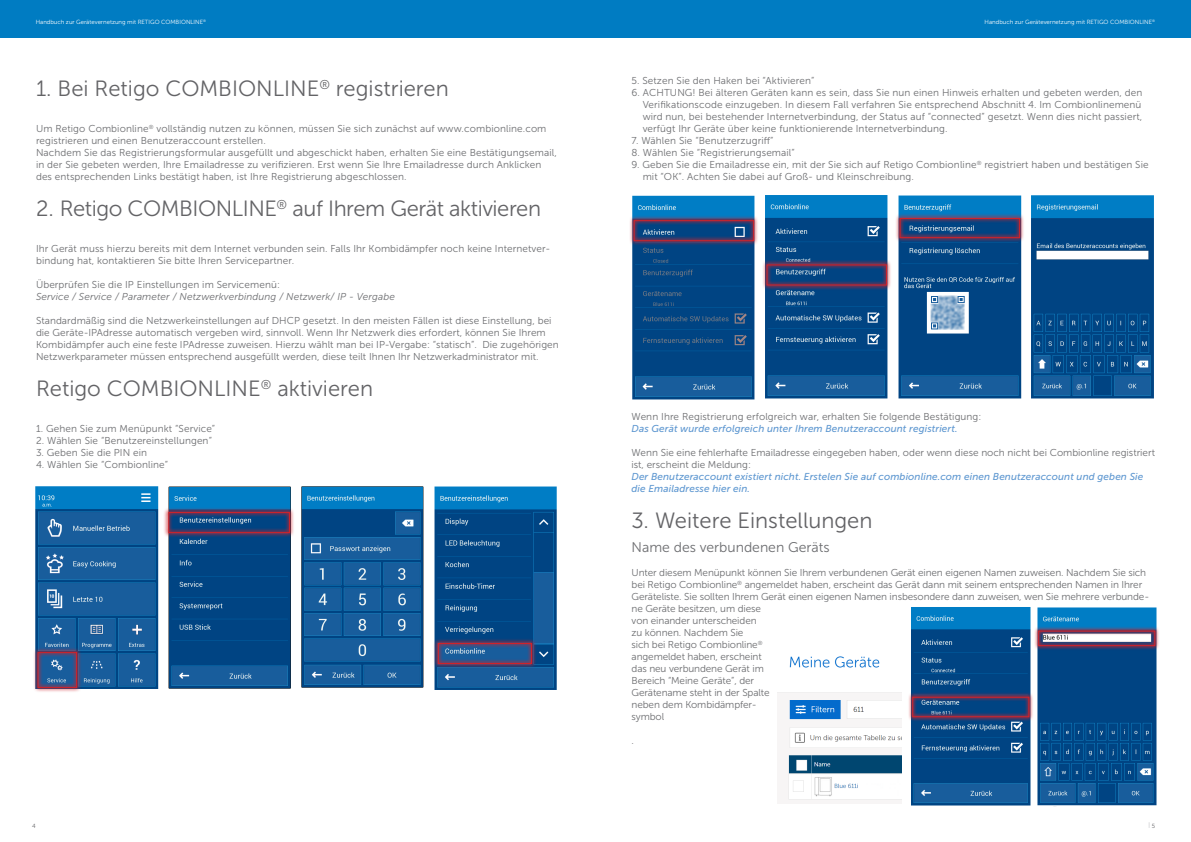
<style>
.page{position:relative;width:1191px;height:842px;background:#fff}
.page>*{position:absolute;margin:0;border:0;box-sizing:border-box;transform-origin:0 0}
.NADPIS_1{font:22px "Museo Sans 300";color:#636366}
.NADPIS_1-2{font:22px "Museo Sans 300";letter-spacing:-.02em;color:#636366}
.TEXT_1{font:14px "Museo Sans 300";color:#6c6d70}
.TEXT_1-2{font:10px/12px "Museo Sans 300";letter-spacing:.005em;color:#6c6d70}
.TEXT_1-3{font:italic 10px/12px "Museo Sans 300";letter-spacing:.01em;color:#6c6d70}
.t1{font:6px "Museo Sans 300";color:#fff}
.t2{font:6px "Museo Sans 300";color:#adaeb2}
.t3{font:6px "Museo Sans 300";color:#636366}
.s1{font-style:normal}
.s2{font-family:"Museo Sans 500";font-style:italic;color:#5f98d1}
.s3{color:#636366}
</style>
<div class="page">
<div style="left:0;top:0;width:1191px;height:38px;background:#007cc2"></div>
<img style="left:1031px;top:195px;width:123px;height:204px">
<img style="left:35px;top:486px;width:124px;height:203px">
<img style="left:168px;top:486px;width:123px;height:203px">
<img style="left:301px;top:486px;width:123px;height:202px">
<img style="left:434px;top:486px;width:123px;height:204px">
<img style="left:632px;top:195px;width:123px;height:205px">
<img style="left:765px;top:195px;width:123px;height:204px">
<img style="left:911px;top:607px;width:120px;height:199px">
<img style="left:777px;top:656px;width:125px;height:144px">
<img style="left:1037px;top:607px;width:120px;height:200px">
<img style="left:898px;top:195px;width:124px;height:204px">
<svg style="left:34px;top:647px;width:48px;height:45px;background:#486798"></svg>
<div style="left:37px;top:652px;width:40px;height:36px;border:1px solid #d1232a"></div>
<svg style="left:164px;top:507px;width:130px;height:31px;background:#305386"></svg>
<div style="left:168px;top:512px;width:122px;height:21px;border:1px solid #d1232a"></div>
<svg style="left:630px;top:216px;width:128px;height:30px;background:#2e5184"></svg>
<div style="left:633px;top:220px;width:121px;height:21px;border:1px solid #d1232a"></div>
<svg style="left:763px;top:260px;width:128px;height:30px;background:#304c7e"></svg>
<div style="left:766px;top:264px;width:121px;height:21px;border:1px solid #d1232a"></div>
<svg style="left:909px;top:692px;width:124px;height:29px;background:#2e4a7c"></svg>
<div style="left:912px;top:697px;width:117px;height:20px;border:1px solid #d1232a"></div>
<svg style="left:1034px;top:626px;width:125px;height:25px"></svg>
<div style="left:1038px;top:631px;width:117px;height:15px;border:1px solid #d1232a"></div>
<svg style="left:896px;top:213px;width:128px;height:30px;background:#2e5589"></svg>
<div style="left:899px;top:218px;width:121px;height:20px;border:1px solid #d1232a"></div>
<svg style="left:434px;top:638px;width:102px;height:31px;background:#30548a"></svg>
<div style="left:438px;top:643px;width:94px;height:21px;border:1px solid #d1232a"></div>
<p class="t1" style="left:36px;top:19px;width:172px">Handbuch zur Gerätevernetzung mit RETIGO COMBIONLINE<sup>®</sup></p>
<p class="NADPIS_1" style="left:36px;top:77px;width:414px">1. Bei Retigo COMBIONLINE<sup>®</sup> registrieren</p>
<p class="TEXT_1-2" style="left:36px;top:123px;width:522px">Um Retigo Combionline<sup>®</sup> vollständig nutzen zu können, müssen Sie sich zunächst auf www.combionline.com registrieren und einen Benutzeraccount erstellen.<br>Nachdem Sie das Registrierungsformular ausgefüllt und abgeschickt haben, erhalten Sie eine Bestätigungsemail, in der Sie gebeten werden, Ihre Emailadresse zu verifizieren. Erst wenn Sie Ihre Emailadresse durch Anklicken des entsprechenden Links bestätigt haben, ist Ihre Registrierung abgeschlossen.</p>
<p class="NADPIS_1-2" style="left:36px;top:197px;width:506px">2. Retigo COMBIONLINE<sup>®</sup> auf Ihrem Gerät aktivieren</p>
<p class="TEXT_1-2" style="left:36px;top:243px;width:516px">Ihr Gerät muss hierzu bereits mit dem Internet verbunden sein. Falls Ihr Kombidämpfer noch keine Internetver&shy;bindung hat, kontaktieren Sie bitte Ihren Servicepartner.</p>
<p class="TEXT_1-3" style="left:36px;top:279px;width:360px"><span class="s1">Überprüfen Sie die IP Einstellungen im Servicemenü:<br></span>Service / Service / Parameter / Netzwerkverbindung / Netzwerk/ IP - Vergabe</p>
<p class="TEXT_1-2" style="left:36px;top:315px;width:524px">Standardmäßig sind die Netzwerkeinstellungen auf DHCP gesetzt. In den meisten Fällen ist diese Einstellung, bei die Geräte-IPAdresse automatisch vergeben wird, sinnvoll. Wenn Ihr Netzwerk dies erfordert, können Sie Ihrem Kombidämpfer auch eine feste IPAdresse zuweisen. Hierzu wählt man bei IP-Vergabe: “statisch”. Die zugehörigen Netzwerkparameter müssen entsprechend ausgefüllt werden, diese teilt Ihnen Ihr Netzwerkadministrator mit.</p>
<p class="NADPIS_1" style="left:36px;top:377px;width:339px">Retigo COMBIONLINE<sup>®</sup> aktivieren</p>
<p class="TEXT_1-2" style="left:36px;top:423px;width:181px">1. Gehen Sie zum Menüpunkt “Service”</p>
<p class="TEXT_1-2" style="left:36px;top:435px;width:177px">2. Wählen Sie “Benutzereinstellungen”</p>
<p class="TEXT_1-2" style="left:36px;top:447px;width:113px">3. Geben Sie die PIN ein</p>
<p class="TEXT_1-2" style="left:36px;top:459px;width:134px">4. Wählen Sie “Combionline”</p>
<p class="t3" style="left:32px;top:822px;width:5px">4</p>
<p class="t1" style="left:984px;top:19px;width:172px">Handbuch zur Gerätevernetzung mit RETIGO COMBIONLINE<sup>®</sup></p>
<p class="TEXT_1-2" style="left:631px;top:75px;width:184px">5. Setzen Sie den Haken bei “Aktivieren”</p>
<p class="TEXT_1-2" style="left:642px;top:87px;width:501px;text-align:justify;text-indent:-11px">6. ACHTUNG! Bei älteren Geräten kann es sein, dass Sie nun einen Hinweis erhalten und gebeten werden, den Verifikationscode einzugeben. In diesem Fall verfahren Sie entsprechend Abschnitt 4. Im Combionlinemenü wird nun, bei bestehender Internetverbindung, der Status auf “connected” gesetzt. Wenn dies nicht passiert, verfügt Ihr Geräte über keine funktionierende Internetverbindung.</p>
<p class="TEXT_1-2" style="left:631px;top:135px;width:144px">7. Wählen Sie “Benutzerzugriff”</p>
<p class="TEXT_1-2" style="left:631px;top:147px;width:165px">8. Wählen Sie “Registrierungsemail”</p>
<p class="TEXT_1-2" style="left:642px;top:159px;width:507px;text-indent:-11px">9. Geben Sie die Emailadresse ein, mit der Sie sich auf Retigo Combionline<sup>®</sup> registriert haben und bestätigen Sie mit “OK”. Achten Sie dabei auf Groß- und Kleinschreibung.</p>
<p class="TEXT_1-2" style="left:631px;top:411px;width:351px">Wenn Ihre Registrierung erfolgreich war, erhalten Sie folgende Bestätigung:<br><span class="s2">Das Gerät wurde erfolgreich unter Ihrem Benutzeraccount registriert.</span></p>
<p class="TEXT_1-2" style="left:631px;top:447px;width:525px">Wenn Sie eine fehlerhafte Emailadresse eingegeben haben, oder wenn diese noch nicht bei Combionline registriert ist, erscheint die Meldung:<br><span class="s2">Der Benutzeraccount existiert nicht. Erstelen Sie auf combionline.com einen Benutzeraccount und geben Sie die Emailadresse hier ein.</span></p>
<p class="NADPIS_1" style="left:631px;top:509px;width:242px">3. Weitere Einstellungen</p>
<p class="TEXT_1" style="left:631px;top:540px;width:199px">Name des verbundenen Geräts</p>
<p class="TEXT_1-2" style="left:631px;top:567px;width:519px">Unter diesem Menüpunkt können Sie Ihrem verbundenen Gerät einen eigenen Namen zuweisen. Nachdem Sie sich bei Retigo Combionline<sup>®</sup> angemeldet haben, erscheint das Gerät dann mit seinem entsprechenden Namen in Ihrer<br>Geräteliste. Sie sollten Ihrem Gerät einen eigenen Namen insbesondere dann zuweisen, wen Sie mehrere verbunde-</p>
<p class="TEXT_1-2" style="left:631px;top:603px;width:140px">ne Geräte besitzen, um diese von einander unterscheiden zu können. Nachdem Sie<br>sich bei Retigo Combionline<sup>® </sup>angemeldet haben, erscheint das neu verbundene Gerät im<br>Bereich “Meine Geräte”, der<br>Gerätename steht in der Spalte neben dem Kombidämpfer&shy;symbol</p>
<p class="TEXT_1-2" style="left:631px;top:735px;width:4px">.</p>
<p class="t2" style="left:1148px;top:822px;width:8px">| <span class="s3">5</span></p>
</div>
